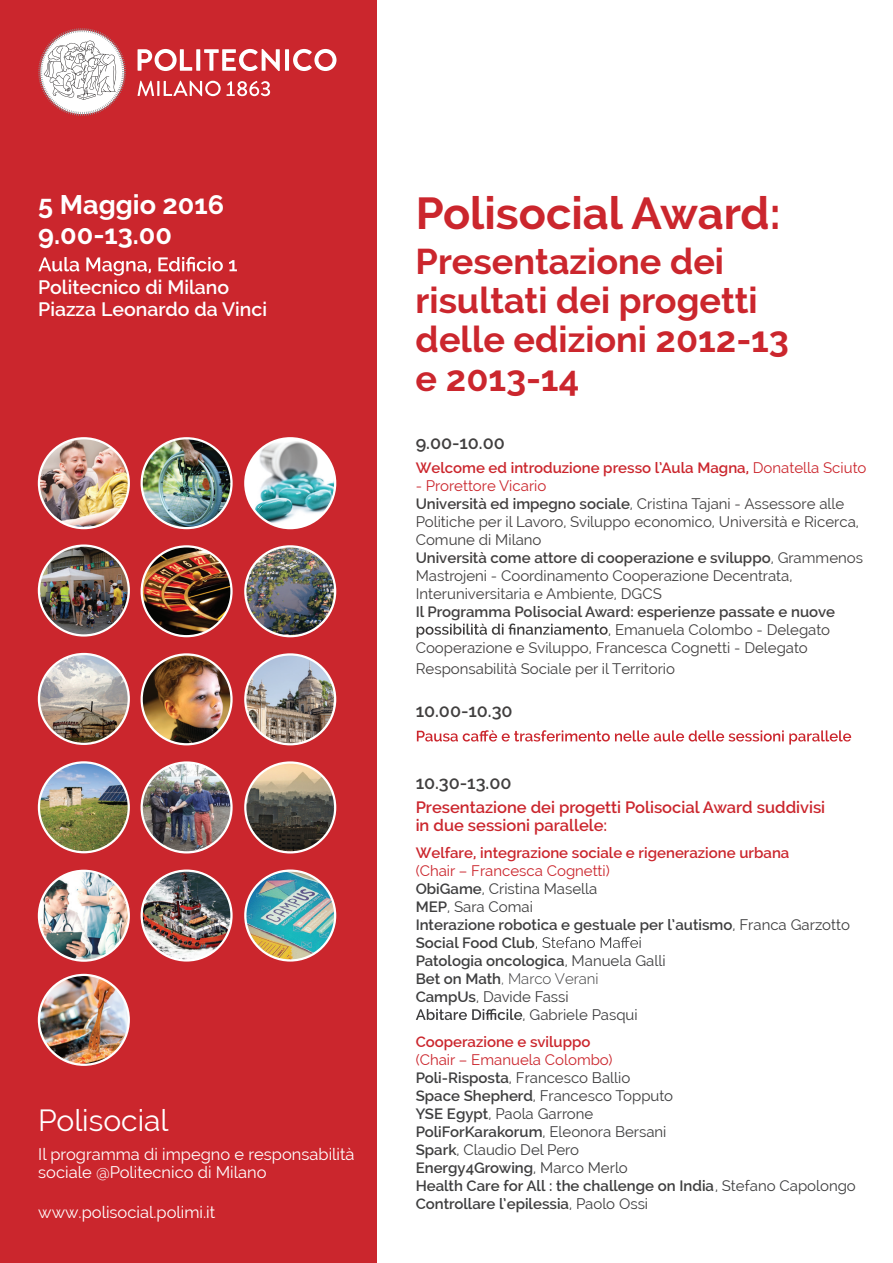
<style>
.page{position:relative;width:893px;height:1263px;background:#fff}
.page>*{position:absolute;margin:0;border:0;box-sizing:border-box;transform-origin:0 0}
.t1{font:700 45px "Raleway";color:#cb262d}
.t2{font:700 36px/39px "Raleway";color:#cb262d}
.t3{font:30px "Raleway";color:#fff}
.t4{font:700 27px/30px "Raleway";color:#fff}
.t5{font:600 19.5px/22.5px "Raleway";color:#fff}
.t6{font:600 18px "Raleway";color:#413f3f}
.t7{font:16.5px/18px "Raleway";color:#fff}
.t8{font:600 16.5px/18px "Raleway";color:#cb262d}
.t9{font:15px/18px "Raleway";color:#413f3f}
.t10{font:600 15px/18px "Raleway";color:#3e3e3f}
.t11{font:600 15px "Raleway";color:#cb262d}
.t12{font:15px "Raleway";color:#3e3e3f}
.t13{font:600 15px "Raleway";color:#413f3f}
.t14{font:15px "Raleway";color:#cb262d}
.t15{font:300 15px "Raleway";color:#3e3e3f}
.s1{font-weight:400}
.s2{color:#cb262d}
.s3{font-weight:600}
.s4{font-weight:400;color:#cb262d}
</style>
<div class="page">
<div style="left:0;top:0;width:376px;height:1263px;background:#cb262d"></div>
<svg style="left:38px;top:257px;width:199px;height:19px"></svg>
<svg style="left:417px;top:623px;width:191px;height:15px"></svg>
<svg style="left:417px;top:730px;width:434px;height:14px"></svg>
<svg style="left:536px;top:937px;width:105px;height:12px"></svg>
<svg style="left:416px;top:1009px;width:106px;height:11px"></svg>
<svg style="left:138px;top:81px;width:132px;height:15px"></svg>
<svg style="left:138px;top:49px;width:198px;height:22px"></svg>
<svg style="left:38px;top:28px;width:88px;height:88px"></svg>
<img style="left:142px;top:871px;width:89px;height:89px;border-radius:45px">
<div style="left:141px;top:869px;width:92px;height:92px;border:2px solid #fff;border-radius:50%"></div>
<img style="left:39px;top:546px;width:90px;height:89px;border-radius:45px">
<div style="left:38px;top:544px;width:92px;height:93px;border:2px solid #fff;border-radius:50%"></div>
<img style="left:245px;top:871px;width:90px;height:89px;border-radius:45px">
<div style="left:244px;top:869px;width:92px;height:92px;border:2px solid #fff;border-radius:50%"></div>
<img style="left:245px;top:764px;width:90px;height:88px">
<div style="left:244px;top:761px;width:92px;height:92px;border:2px solid #fff;border-radius:50%"></div>
<img style="left:245px;top:438px;width:90px;height:90px;border-radius:45px">
<div style="left:244px;top:437px;width:92px;height:92px;border:2px solid #fff;border-radius:50%"></div>
<img style="left:39px;top:654px;width:90px;height:90px;border-radius:45px">
<div style="left:38px;top:653px;width:92px;height:92px;border:2px solid #fff;border-radius:50%"></div>
<img style="left:142px;top:438px;width:89px;height:90px;border-radius:45px">
<div style="left:141px;top:437px;width:92px;height:92px;border:2px solid #fff;border-radius:50%"></div>
<img style="left:39px;top:762px;width:90px;height:90px;border-radius:45px">
<div style="left:38px;top:761px;width:92px;height:92px;border:2px solid #fff;border-radius:50%"></div>
<img style="left:142px;top:546px;width:89px;height:90px;border-radius:45px">
<div style="left:141px;top:545px;width:92px;height:92px;border:2px solid #fff;border-radius:50%"></div>
<img style="left:245px;top:546px;width:90px;height:90px;border-radius:45px">
<div style="left:244px;top:545px;width:92px;height:92px;border:2px solid #fff;border-radius:50%"></div>
<img style="left:39px;top:871px;width:90px;height:90px;border-radius:45px">
<div style="left:38px;top:870px;width:92px;height:92px;border:2px solid #fff;border-radius:50%"></div>
<img style="left:142px;top:654px;width:89px;height:90px;border-radius:45px">
<div style="left:141px;top:653px;width:92px;height:92px;border:2px solid #fff;border-radius:50%"></div>
<img style="left:245px;top:654px;width:90px;height:90px;border-radius:45px">
<div style="left:244px;top:653px;width:92px;height:92px;border:2px solid #fff;border-radius:50%"></div>
<img style="left:39px;top:975px;width:90px;height:90px;border-radius:45px">
<div style="left:38px;top:974px;width:92px;height:92px;border:2px solid #fff;border-radius:50%"></div>
<img style="left:142px;top:762px;width:89px;height:90px;border-radius:45px">
<div style="left:141px;top:761px;width:92px;height:92px;border:2px solid #fff;border-radius:50%"></div>
<img style="left:39px;top:438px;width:90px;height:90px;border-radius:45px">
<div style="left:38px;top:437px;width:92px;height:92px;border:2px solid #fff;border-radius:50%"></div>
<h3 class="t4" style="left:38px;top:190px;width:187px">5 Maggio 2016<br>9.00-13.00</h3>
<h3 class="t5" style="left:38px;top:276px;width:230px">Politecnico di Milano<br>Piazza Leonardo da Vinci</h3>
<h3 class="t3" style="left:38px;top:1103px;width:132px">Polisocial</h3>
<p class="t7" style="left:38px;top:1145px;width:318px">Il programma di impegno e responsabilità sociale @Politecnico di Milano</p>
<p class="t7" style="left:38px;top:1203px;width:178px">www.polisocial.polimi.it</p>
<h1 class="t1" style="left:416px;top:187px;width:366px">Polisocial Award:</h1>
<h2 class="t2" style="left:416px;top:242px;width:375px">Presentazione dei risultati dei progetti delle edizioni 2012-13 e 2013-14</h2>
<p class="t6" style="left:416px;top:432px;width:91px">9.00-10.00</p>
<p class="t11" style="left:416px;top:459px;width:452px">Welcome ed introduzione presso l’Aula Magna, <span class="s1">Donatella Sciuto</span></p>
<p class="t9" style="left:416px;top:476px;width:449px"><span class="s2">- Prorettore Vicario<br></span><span class="s3">Università ed impegno sociale</span>, Cristina Tajani - Assessore alle Politiche per il Lavoro, Sviluppo economico, Università e Ricerca, Comune di Milano<br><span class="s3">Università come attore di cooperazione e sviluppo</span>, Grammenos Mastrojeni - Coordinamento Cooperazione Decentrata, Interuniversitaria e Ambiente, DGCS</p>
<p class="t13" style="left:416px;top:603px;width:421px">Il Programma Polisocial Award: esperienze passate e nuove</p>
<p class="t9" style="left:416px;top:620px;width:416px;text-indent:192px">, Emanuela Colombo - Delegato<br>Cooperazione e Sviluppo, Francesca Cognetti - Delegato</p>
<p class="t9" style="left:416px;top:659px;width:261px">Responsabilità Sociale per il Territorio</p>
<p class="t6" style="left:416px;top:701px;width:99px">10.00-10.30</p>
<p class="t6" style="left:416px;top:772px;width:97px">10.30-13.00</p>
<p class="t8" style="left:416px;top:798px;width:411px">Presentazione dei progetti Polisocial Award suddivisi in due sessioni parallele:</p>
<p class="t11" style="left:416px;top:844px;width:375px">Welfare, integrazione sociale e rigenerazione urbana</p>
<p class="t14" style="left:416px;top:862px;width:196px">(Chair – Francesca Cognetti)</p>
<p class="t12" style="left:416px;top:880px;width:183px"><span class="s3">ObiGame</span>, Cristina Masella</p>
<p class="t12" style="left:416px;top:898px;width:119px"><span class="s3">MEP</span>, Sara Comai</p>
<p class="t10" style="left:416px;top:916px;width:436px">Interazione robotica e gestuale per l’autismo<span class="s1">, Franca Garzotto</span></p>
<p class="t10" style="left:416px;top:934px;width:121px">Social Food Club</p>
<p class="t10" style="left:416px;top:952px;width:251px">Patologia oncologica<span class="s1">, Manuela Galli</span></p>
<p class="t15" style="left:416px;top:970px;width:184px"><span class="s3">Bet on Math</span>, Marco Verani</p>
<p class="t12" style="left:416px;top:988px;width:155px"><span class="s3">CampUs</span>, Davide Fassi</p>
<p class="t12" style="left:523px;top:1006px;width:117px">, Gabriele Pasqui</p>
<p class="t11" style="left:416px;top:1033px;width:176px">Cooperazione e sviluppo</p>
<p class="t10" style="left:416px;top:1051px;width:442px"><span class="s4">(Chair – Emanuela Colombo)<br></span>Poli-Risposta<span class="s1">, Francesco Ballio<br></span>Space Shepherd<span class="s1">, Francesco Topputo<br></span>YSE Egypt<span class="s1">, Paola Garrone<br></span>PoliForKarakorum<span class="s1">, Eleonora Bersani<br></span>Spark<span class="s1">, Claudio Del Pero<br></span>Energy4Growing<span class="s1">, Marco Merlo<br></span>Health Care for All : the challenge on India<span class="s1">, Stefano Capolongo </span>Controllare l’epilessia<span class="s1">, Paolo Ossi</span></p>
</div>
